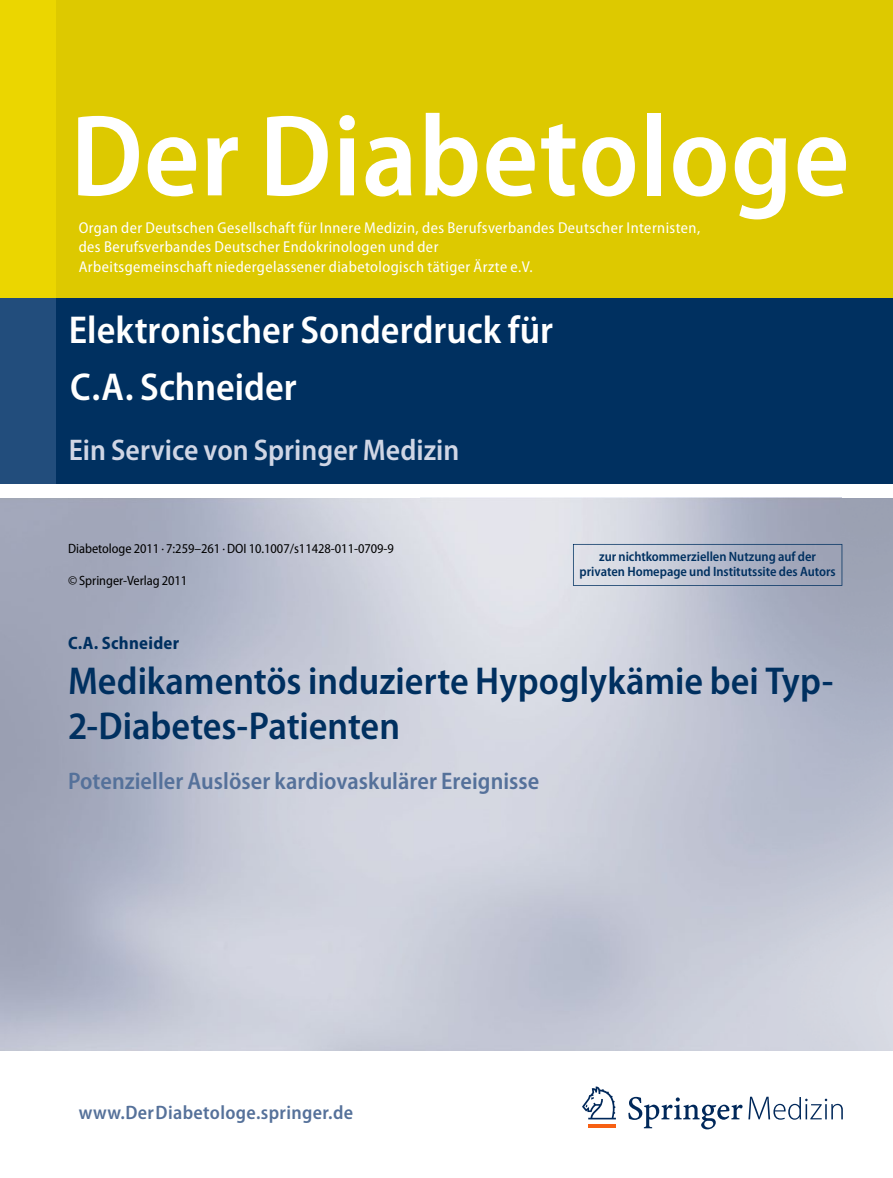
<style>
.page{position:relative;width:893px;height:1178px;background:#fff}
.page>*{position:absolute;margin:0;border:0;box-sizing:border-box;transform-origin:0 0}
.t1{font:600 semi-condensed 117px "Myriad Pro";letter-spacing:.01em;color:#fff}
.t2{font:600 semi-condensed 39px/45px "Myriad Pro";color:#003060}
.t3{font:600 semi-condensed 39px "Myriad Pro";color:#fff}
.t4{font:600 semi-condensed 30px "Myriad Pro";color:#d0d6e5}
.t5{font:600 semi-condensed 24px "Myriad Pro";color:#55719a}
.t6{font:600 semi-condensed 19.5px "Myriad Pro";letter-spacing:.02em;color:#55719a}
.t7{font:700 semi-condensed 18px "Myriad Pro";letter-spacing:.02em;color:#003060}
.t8{font:semi-condensed 15.75px/19.5px "Myriad Pro";letter-spacing:.03em;color:#fff}
.t9{font:600 semi-condensed 13.5px/15px "Myriad Pro";letter-spacing:-.005em;color:#003060;text-align:center}
.t10{font:semi-condensed 13.5px "Myriad Pro";color:#000}
</style>
<div class="page">
<div style="left:55px;top:298px;width:838px;height:185px;background:#003060"></div>
<div style="left:0;top:298px;width:55px;height:185px;background:#224d7c"></div>
<img style="left:0;top:497px;width:893px;height:553px">
<svg style="left:573px;top:544px;width:269px;height:42px;background:#b4baca"></svg>
<div style="left:55px;top:0;width:838px;height:298px;background:#ddc900"></div>
<div style="left:0;top:0;width:55px;height:298px;background:#ebd600"></div>
<hr style="left:588px;top:1125px;width:28px;height:3px;background:#f76013">
<svg style="left:582px;top:1086px;width:34px;height:33px"></svg>
<svg style="left:628px;top:1097px;width:215px;height:32px"></svg>
<h1 class="t1" style="left:70px;top:92px;width:781px">Der Diabetologe</h1>
<p class="t8" style="left:79px;top:218px;width:623px">Organ der Deutschen Gesellschaft für Innere Medizin, des Berufsverbandes Deutscher Internisten, des Berufsverbandes Deutscher Endokrinologen und der<br>Arbeitsgemeinschaft niedergelassener diabetologisch tätiger Ärzte e.V.</p>
<h2 class="t3" style="left:69px;top:308px;width:486px">Elektronischer Sonderdruck für</h2>
<h2 class="t3" style="left:70px;top:365px;width:228px">C.A. Schneider</h2>
<h3 class="t4" style="left:69px;top:433px;width:392px">Ein Service von Springer Medizin</h3>
<p class="t10" style="left:68px;top:541px;width:327px">Diabetologe 2011 · 7:259–261 · DOI 10.1007/s11428-011-0709-9</p>
<p class="t10" style="left:68px;top:573px;width:121px">© Springer-Verlag 2011</p>
<p class="t9" style="left:580px;top:549px;width:258px">zur nichtkommerziellen Nutzung auf der privaten Homepage und Institutssite des Autors</p>
<p class="t7" style="left:68px;top:632px;width:113px">C.A. Schneider</p>
<h2 class="t2" style="left:68px;top:659px;width:767px">Medikamentös induzierte Hypoglykämie bei Typ-<br>2-Diabetes-Patienten</h2>
<h3 class="t5" style="left:68px;top:768px;width:473px">Potenzieller Auslöser kardiovaskulärer Ereignisse</h3>
<p class="t6" style="left:79px;top:1102px;width:276px">www.DerDiabetologe.springer.de</p>
</div>
